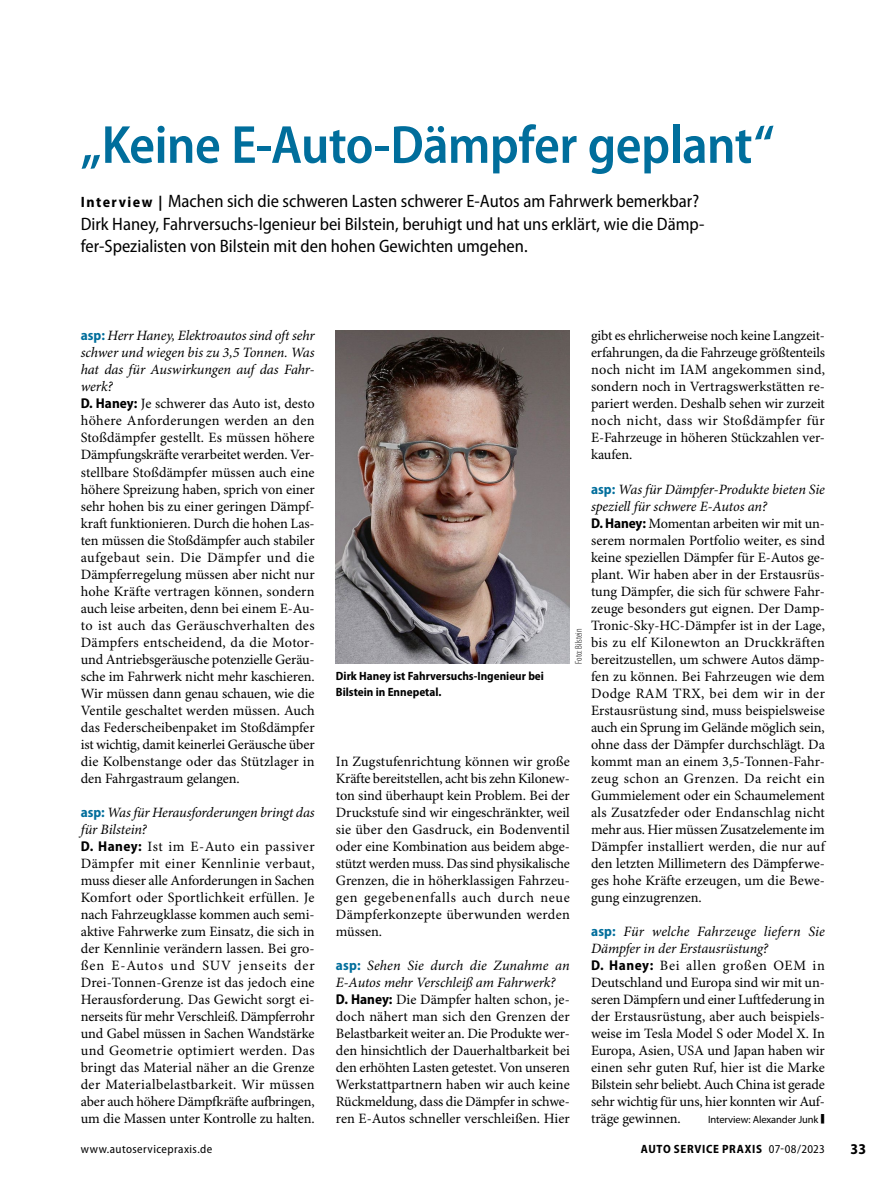
<style>
.page{position:relative;width:893px;height:1187px;background:#fff}
.page>*{position:absolute;margin:0;border:0;box-sizing:border-box;transform-origin:0 0}
.Title_36pt{font:600 semi-condensed 54px "Myriad Pro";letter-spacing:-.015em;color:#006e9c}
.Para_Answer_x{font:32.7px "Minion Pro";color:#000;scale:.33 1}
.Trailer_Vorspann{font:semi-condensed 18px/22.5px "Myriad Pro";color:#000}
.t1{font:700 semi-condensed 15px "Myriad Pro";color:#000}
.Para_Answer_x-2{font:14.25px/17px "Minion Pro";letter-spacing:-.005em;color:#000;text-align:justify}
.Para_Question_Heftfa{font:italic 14.25px/17px "Minion Pro";letter-spacing:-.005em;color:#000}
.Image_Caption_Biti_S{font:700 semi-condensed 12px/15px "Myriad Pro";color:#000}
.Image_Caption_Biti_S-2{font:700 semi-condensed 12px "Myriad Pro";letter-spacing:.055em;color:#000}
.t2{font:semi-condensed 12px "Myriad Pro";letter-spacing:.035em;color:#000}
.Para_Answer_x-3{font:10.5px "Myriad Pro";letter-spacing:-.01em;color:#000}
.Image_Source_Bildque{font:300 condensed 9.75px "Myriad Pro";color:#000}
.s1{font-weight:700;font-size:15px}
.s2{font-family:"Myriad Pro";font-weight:700;font-style:normal;font-stretch:semi-condensed;color:#006e9c}
.s3{font-family:"Myriad Pro";font-weight:700;font-stretch:semi-condensed}
.s4{font-weight:400}
</style>
<div class="page">
<img style="left:336px;top:330px;width:234px;height:333px">
<p class="Title_36pt" style="left:81px;top:115px;width:695px">„Keine E-Auto-Dämpfer geplant“</p>
<p class="Trailer_Vorspann" style="left:81px;top:190px;width:625px"><span class="s1">Interview |</span> Machen sich die schweren Lasten schwerer E-Autos am Fahrwerk bemerkbar?<br>Dirk Haney, Fahrversuchs-Igenieur bei Bilstein, beruhigt und hat uns erklärt, wie die Dämp&shy;fer-Spezialisten von Bilstein mit den hohen Gewichten umgehen.</p>
<p class="Para_Question_Heftfa" style="left:81px;top:328px;width:235px;text-align:justify"><span class="s2">asp:</span> Herr Haney, Elektroautos sind oft sehr schwer und wiegen bis zu 3,5 Tonnen. Was hat das für Auswirkungen auf das Fahr&shy;werk?</p>
<p class="Para_Answer_x-2" style="left:81px;top:396px;width:235px"><span class="s3">D. Haney:</span> Je schwerer das Auto ist, desto höhere Anforderungen werden an den Stoßdämpfer gestellt. Es müssen höhere Dämpfungskräfte verarbeitet werden. Ver&shy;stellbare Stoßdämpfer müssen auch eine höhere Spreizung haben, sprich von einer sehr hohen bis zu einer geringen Dämpf&shy;kraft funktionieren. Durch die hohen Las&shy;ten müssen die Stoßdämpfer auch stabiler aufgebaut sein. Die Dämpfer und die Dämpferregelung müssen aber nicht nur hohe Kräfte vertragen können, sondern auch leise arbeiten, denn bei einem E-Au&shy;to ist auch das Geräuschverhalten des Dämpfers entscheidend, da die Motor&shy;und Antriebsgeräusche potenzielle Geräu&shy;sche im Fahrwerk nicht mehr kaschieren.<br>Wir müssen dann genau schauen, wie die Ventile geschaltet werden müssen. Auch das Federscheibenpaket im Stoßdämpfer ist wichtig, damit keinerlei Geräusche über die Kolbenstange oder das Stützlager in den Fahrgastraum gelangen.</p>
<p class="Para_Question_Heftfa" style="left:81px;top:804px;width:235px"><span class="s2">asp:</span> Was für Herausforderungen bringt das für Bilstein?</p>
<p class="Para_Answer_x-2" style="left:81px;top:838px;width:235px"><span class="s3">D. Haney:</span> Ist im E-Auto ein passiver Dämpfer mit einer Kennlinie verbaut, muss dieser alle Anforderungen in Sachen Komfort oder Sportlichkeit erfüllen. Je nach Fahrzeugklasse kommen auch semi&shy;aktive Fahrwerke zum Einsatz, die sich in der Kennlinie verändern lassen. Bei gro&shy;ßen E-Autos und SUV jenseits der Drei-Tonnen-Grenze ist das jedoch eine Herausforderung. Das Gewicht sorgt ei&shy;nerseits für mehr Verschleiß. Dämpferrohr und Gabel müssen in Sachen Wandstärke und Geometrie optimiert werden. Das bringt das Material näher an die Grenze der Materialbelastbarkeit. Wir müssen aber auch höhere Dämpfkräfte aufbringen, um die Massen unter Kontrolle zu halten.</p>
<p class="Image_Caption_Biti_S" style="left:336px;top:669px;width:210px">Dirk Haney ist Fahrversuchs-Ingenieur bei<br>Bilstein in Ennepetal.</p>
<p class="Image_Source_Bildque" style="left:574px;top:663px;width:37px;rotate:-90deg">Foto: Bilstein</p>
<p class="Para_Answer_x-2" style="left:336px;top:753px;width:235px">In Zugstufenrichtung können wir große Kräfte bereitstellen, acht bis zehn Kilonew&shy;ton sind überhaupt kein Problem. Bei der Druckstufe sind wir eingeschränkter, weil sie über den Gasdruck, ein Bodenventil oder eine Kombination aus beidem abge&shy;stützt werden muss. Das sind physikalische Grenzen, die in höherklassigen Fahrzeu&shy;gen gegebenenfalls auch durch neue Dämpferkonzepte überwunden werden müssen.</p>
<p class="Para_Question_Heftfa" style="left:336px;top:957px;width:235px"><span class="s2">asp:</span> Sehen Sie durch die Zunahme an<br>E-Autos mehr Verschleiß am Fahrwerk?</p>
<p class="Para_Answer_x-2" style="left:336px;top:991px;width:235px"><span class="s3">D. Haney:</span> Die Dämpfer halten schon, je&shy;doch nähert man sich den Grenzen der Belastbarkeit weiter an. Die Produkte wer&shy;den hinsichtlich der Dauerhaltbarkeit bei den erhöhten Lasten getestet. Von unseren Werkstattpartnern haben wir auch keine Rückmeldung, dass die Dämpfer in schwe&shy;ren E-Autos schneller verschleißen. Hier</p>
<p class="Para_Answer_x-2" style="left:591px;top:328px;width:235px;text-align:left">gibt es ehrlicherweise noch keine Langzeit&shy;erfahrungen, da die Fahrzeuge größtenteils noch nicht im IAM angekommen sind, sondern noch in Vertragswerkstätten re&shy;pariert werden. Deshalb sehen wir zurzeit noch nicht, dass wir Stoßdämpfer für E-Fahrzeuge in höheren Stückzahlen ver&shy;kaufen.</p>
<p class="Para_Question_Heftfa" style="left:591px;top:481px;width:235px"><span class="s2">asp:</span> Was für Dämpfer-Produkte bieten Sie speziell für schwere E-Autos an?</p>
<p class="Para_Answer_x-2" style="left:591px;top:515px;width:235px"><span class="s3">D. Haney:</span> Momentan arbeiten wir mit un&shy;serem normalen Portfolio weiter, es sind keine speziellen Dämpfer für E-Autos ge&shy;plant. Wir haben aber in der Erstausrüs&shy;tung Dämpfer, die sich für schwere Fahr&shy;zeuge besonders gut eignen. Der Damp-Tronic-Sky-HC-Dämpfer ist in der Lage, bis zu elf Kilonewton an Druckkräften bereitzustellen, um schwere Autos dämp&shy;fen zu können. Bei Fahrzeugen wie dem Dodge RAM TRX, bei dem wir in der Erstausrüstung sind, muss beispielsweise auch ein Sprung im Gelände möglich sein, ohne dass der Dämpfer durchschlägt. Da kommt man an einem 3,5-Tonnen-Fahr&shy;zeug schon an Grenzen. Da reicht ein Gummielement oder ein Schaumelement als Zusatzfeder oder Endanschlag nicht mehr aus. Hier müssen Zusatzelemente im Dämpfer installiert werden, die nur auf den letzten Millimetern des Dämpferwe&shy;ges hohe Kräfte erzeugen, um die Bewe&shy;gung einzugrenzen.</p>
<p class="Para_Question_Heftfa" style="left:591px;top:923px;width:235px"><span class="s2">asp:</span> Für welche Fahrzeuge liefern Sie<br>Dämpfer in der Erstausrüstung?</p>
<p class="Para_Answer_x-2" style="left:591px;top:957px;width:235px"><span class="s3">D. Haney:</span> Bei allen großen OEM in Deutschland und Europa sind wir mit un&shy;seren Dämpfern und einer Luftfederung in der Erstausrüstung, aber auch beispiels&shy;weise im Tesla Model S oder Model X. In Europa, Asien, USA und Japan haben wir einen sehr guten Ruf, hier ist die Marke Bilstein sehr beliebt. Auch China ist gerade sehr wichtig für uns, hier konnten wir Auf&shy;träge gewinnen.</p>
<p class="Para_Answer_x-3" style="left:708px;top:1113px;width:112px">Interview: Alexander Junk</p>
<p class="Para_Answer_x" style="left:820px;top:1096px;width:15px">■</p>
<p class="t2" style="left:81px;top:1142px;width:133px">www.autoservicepraxis.de</p>
<p class="Image_Caption_Biti_S-2" style="left:641px;top:1142px;width:186px">AUTO SERVICE PRAXIS <span class="s4">07-08/2023</span></p>
<p class="t1" style="left:850px;top:1140px;width:17px">33</p>
</div>
